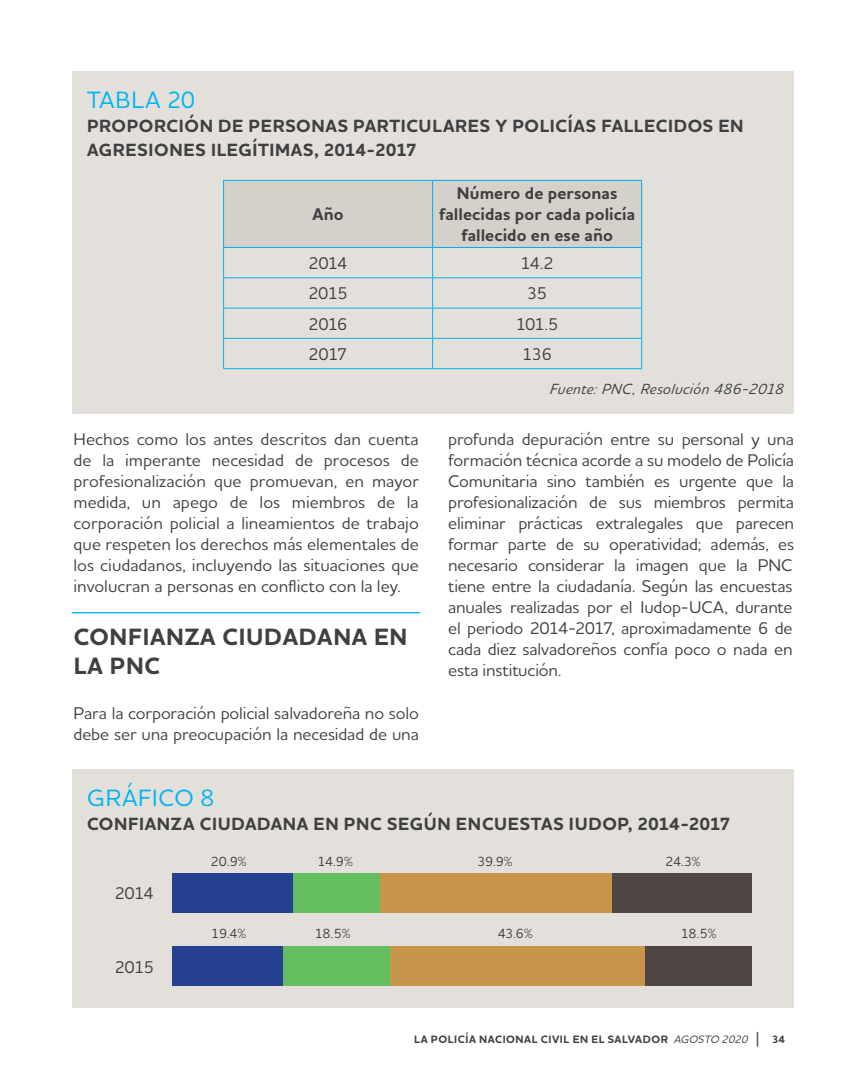
<style>
.page{position:relative;width:866px;height:1080px;background:#fff}
.page>*{position:absolute;margin:0;border:0;box-sizing:border-box;transform-origin:0 0}
.t1{font:700 24px/28.8px "Houschka Alt Pro";letter-spacing:.03em;color:#404041}
.t2{font:500 24px "Houschka Alt Pro";letter-spacing:.035em;color:#00b5ef}
.t3{font:700 18px/24px "Houschka Alt Pro";letter-spacing:.03em;color:#404041}
.t4{font:500 17.25px/21px "Houschka Alt Pro";letter-spacing:-.01em;color:#404041;text-align:justify}
.t5{font:700 17.25px/21px "Houschka Alt Pro";letter-spacing:.005em;color:#404041;text-align:center}
.t6{font:italic 500 15px "Houschka Alt Pro";color:#404041}
.t7{font:500 13.5px "Houschka Alt Pro";letter-spacing:-.03em;color:#404041}
.t8{font:700 10.95px "Houschka Alt Pro";letter-spacing:.05em;color:#404041}
.s1{font-weight:500;font-style:italic}
.s2{font-weight:500;font-size:16.35px}
</style>
<div class="page">
<div style="left:72px;top:72px;width:721px;height:342px;background:#e3e0dc"></div>
<div style="left:72px;top:769px;width:721px;height:239px;background:#e3e0dc"></div>
<hr style="left:223px;top:277px;width:209px;height:1px;background:#00b5ef">
<hr style="left:432px;top:277px;width:210px;height:1px;background:#00b5ef">
<hr style="left:432px;top:278px;width:1px;height:30px;background:#00b5ef">
<hr style="left:223px;top:308px;width:209px;height:1px;background:#00b5ef">
<hr style="left:432px;top:308px;width:210px;height:1px;background:#00b5ef">
<hr style="left:432px;top:308px;width:1px;height:30px;background:#00b5ef">
<hr style="left:223px;top:338px;width:209px;height:1px;background:#00b5ef">
<hr style="left:432px;top:338px;width:210px;height:1px;background:#00b5ef">
<svg style="left:432px;top:339px;width:1px;height:29px"></svg>
<svg style="left:223px;top:180px;width:419px;height:97px"></svg>
<hr style="left:223px;top:278px;width:1px;height:30px;background:#00b5ef">
<hr style="left:641px;top:278px;width:1px;height:30px;background:#00b5ef">
<hr style="left:223px;top:308px;width:1px;height:30px;background:#00b5ef">
<hr style="left:641px;top:308px;width:1px;height:30px;background:#00b5ef">
<svg style="left:223px;top:339px;width:1px;height:29px"></svg>
<svg style="left:641px;top:339px;width:1px;height:29px"></svg>
<hr style="left:223px;top:368px;width:209px;height:1px;background:#00b5ef">
<hr style="left:432px;top:368px;width:210px;height:1px;background:#00b5ef">
<hr style="left:432px;top:180px;width:210px;height:1px;background:#00adef">
<hr style="left:432px;top:181px;width:1px;height:66px;background:#00adef">
<hr style="left:641px;top:181px;width:1px;height:66px;background:#00adef">
<hr style="left:432px;top:247px;width:210px;height:1px;background:#00adef">
<hr style="left:72px;top:612px;width:348px;height:1px;background:#00b5ef">
<div style="left:172px;top:873px;width:121px;height:40px;background:#24408e"></div>
<div style="left:172px;top:946px;width:111px;height:40px;background:#24408e"></div>
<div style="left:293px;top:873px;width:87px;height:40px;background:#64bd5f"></div>
<div style="left:283px;top:946px;width:108px;height:40px;background:#64bd5f"></div>
<div style="left:380px;top:873px;width:231px;height:40px;background:#c7964b"></div>
<div style="left:390px;top:946px;width:255px;height:40px;background:#c7964b"></div>
<div style="left:611px;top:873px;width:140px;height:40px;background:#4f4644"></div>
<div style="left:644px;top:946px;width:107px;height:40px;background:#4f4644"></div>
<h1 class="t2" style="left:87px;top:85px;width:109px">TABLA 20</h1>
<p class="t3" style="left:87px;top:114px;width:658px">PROPORCIÓN DE PERSONAS PARTICULARES Y POLICÍAS FALLECIDOS EN<br>AGRESIONES ILEGÍTIMAS, 2014-2017</p>
<p class="t5" style="left:312px;top:204px;width:33px">Año</p>
<p class="t5" style="left:439px;top:183px;width:197px">Número de personas fallecidas por cada policía fallecido en ese año</p>
<p class="t4" style="left:308px;top:252px;width:41px">2014</p>
<p class="t4" style="left:520px;top:252px;width:35px">14.2</p>
<p class="t4" style="left:308px;top:283px;width:41px">2015</p>
<p class="t4" style="left:527px;top:283px;width:22px">35</p>
<p class="t4" style="left:308px;top:313px;width:41px">2016</p>
<p class="t4" style="left:515px;top:313px;width:44px">101.5</p>
<p class="t4" style="left:308px;top:343px;width:40px">2017</p>
<p class="t4" style="left:522px;top:343px;width:31px">136</p>
<p class="t6" style="left:549px;top:382px;width:238px">Fuente: PNC, Resolución 486-2018</p>
<p class="t4" style="left:73px;top:428px;width:347px">Hechos como los antes descritos dan cuenta de la imperante necesidad de procesos de profesionalización que promuevan, en mayor medida, un apego de los miembros de la corporación policial a lineamientos de trabajo que respeten los derechos más elementales de los ciudadanos, incluyendo las situaciones que involucran a personas en conflicto con la ley.</p>
<h1 class="t1" style="left:74px;top:622px;width:335px">CONFIANZA CIUDADANA EN<br>LA PNC</h1>
<p class="t4" style="left:73px;top:702px;width:347px">Para la corporación policial salvadoreña no solo debe ser una preocupación la necesidad de una</p>
<p class="t4" style="left:448px;top:428px;width:347px">profunda depuración entre su personal y una formación técnica acorde a su modelo de Policía Comunitaria sino también es urgente que la profesionalización de sus miembros permita eliminar prácticas extralegales que parecen formar parte de su operatividad; además, es necesario considerar la imagen que la PNC tiene entre la ciudadanía. Según las encuestas anuales realizadas por el Iudop-UCA, durante el periodo 2014-2017, aproximadamente 6 de cada diez salvadoreños confía poco o nada en esta institución.</p>
<h1 class="t2" style="left:87px;top:782px;width:129px">GRÁFICO 8</h1>
<p class="t3" style="left:87px;top:811px;width:644px">CONFIANZA CIUDADANA EN PNC SEGÚN ENCUESTAS IUDOP, 2014-2017</p>
<p class="t4" style="left:115px;top:882px;width:41px">2014</p>
<p class="t4" style="left:115px;top:956px;width:41px">2015</p>
<p class="t7" style="left:211px;top:853px;width:37px">20.9%</p>
<p class="t7" style="left:211px;top:925px;width:37px">19.4%</p>
<p class="t7" style="left:317px;top:853px;width:37px">14.9%</p>
<p class="t7" style="left:315px;top:925px;width:37px">18.5%</p>
<p class="t7" style="left:477px;top:853px;width:37px">39.9%</p>
<p class="t7" style="left:497px;top:925px;width:37px">43.6%</p>
<p class="t7" style="left:665px;top:853px;width:37px">24.3%</p>
<p class="t7" style="left:680px;top:925px;width:37px">18.5%</p>
<p class="t8" style="left:414px;top:1033px;width:372px">LA POLICÍA NACIONAL CIVIL EN EL SALVADOR <span class="s1">AGOSTO 2020</span> <span class="s2">|</span> 34</p>
</div>
